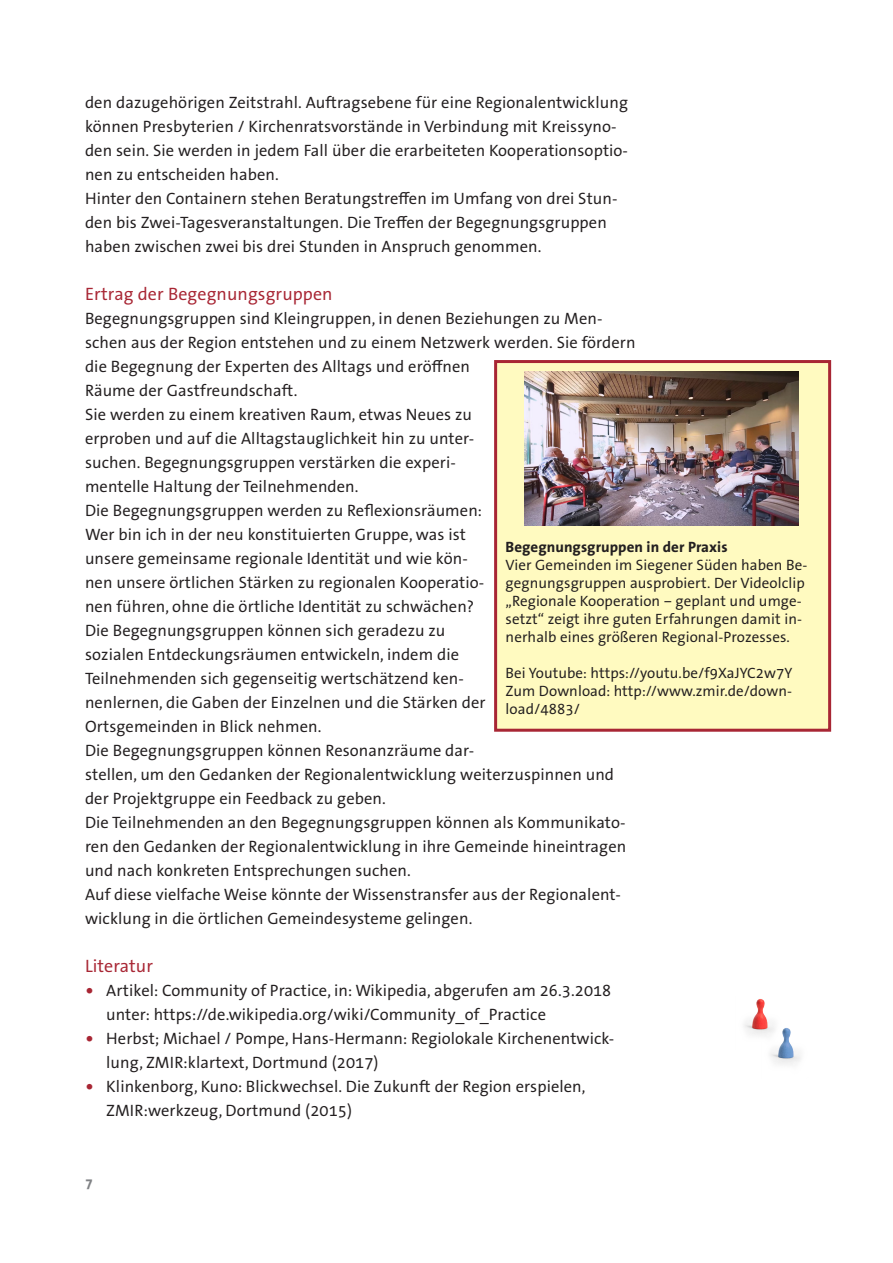
<style>
.page{position:relative;width:893px;height:1263px;background:#fff}
.page>*{position:absolute;margin:0;border:0;box-sizing:border-box;transform-origin:0 0}
.t1{font:18px "The Sans Office";letter-spacing:.005em;color:#a82634}
.t2{font:16.5px/24px "The Sans Office";letter-spacing:.005em;color:#231f20}
.t3{font:15px/18px "The Sans Office";letter-spacing:.005em;color:#231f20}
.t4{font:700 15px "The Sans Office";letter-spacing:.005em;color:#231f20}
.t5{font:700 14.25px "The Sans Office";color:#808285}
.s1{font-weight:700;font-size:18px;color:#a82634}
</style>
<div class="page">
<img style="left:744px;top:999px;width:29px;height:36px">
<img style="left:761px;top:1025px;width:40px;height:40px">
<div style="left:496px;top:362px;width:334px;height:368px;background:#fffac0"></div>
<div style="left:494px;top:360px;width:337px;height:372px;border:3px solid #a82634"></div>
<img style="left:524px;top:372px;width:275px;height:154px">
<p class="t2" style="left:85px;top:90px;width:544px">den dazugehörigen Zeitstrahl. Auftragsebene für eine Regionalentwicklung können Presbyterien / Kirchenratsvorstände in Verbindung mit Kreissyno&shy;den sein. Sie werden in jedem Fall über die erarbeiteten Kooperationsoptio&shy;nen zu entscheiden haben.<br>Hinter den Containern stehen Beratungstreffen im Umfang von drei Stun&shy;den bis Zwei-Tagesveranstaltungen. Die Treffen der Begegnungsgruppen haben zwischen zwei bis drei Stunden in Anspruch genommen.</p>
<p class="t1" style="left:85px;top:282px;width:249px">Ertrag der Begegnungsgruppen</p>
<p class="t2" style="left:85px;top:306px;width:552px">Begegnungsgruppen sind Kleingruppen, in denen Beziehungen zu Men&shy;schen aus der Region entstehen und zu einem Netzwerk werden. Sie fördern die Begegnung der Experten des Alltags und eröffnen<br>Räume der Gastfreundschaft.<br>Sie werden zu einem kreativen Raum, etwas Neues zu<br>erproben und auf die Alltagstauglichkeit hin zu unter-<br>suchen. Begegnungsgruppen verstärken die experi-<br>mentelle Haltung der Teilnehmenden.<br>Die Begegnungsgruppen werden zu Reflexionsräumen:<br>Wer bin ich in der neu konstituierten Gruppe, was ist<br>unsere gemeinsame regionale Identität und wie kön-<br>nen unsere örtlichen Stärken zu regionalen Kooperatio-<br>nen führen, ohne die örtliche Identität zu schwächen?<br>Die Begegnungsgruppen können sich geradezu zu<br>sozialen Entdeckungsräumen entwickeln, indem die<br>Teilnehmenden sich gegenseitig wertschätzend ken-<br>nenlernen, die Gaben der Einzelnen und die Stärken der<br>Ortsgemeinden in Blick nehmen.<br>Die Begegnungsgruppen können Resonanzräume dar-<br>stellen, um den Gedanken der Regionalentwicklung weiterzuspinnen und der Projektgruppe ein Feedback zu geben.<br>Die Teilnehmenden an den Begegnungsgruppen können als Kommunikato&shy;ren den Gedanken der Regionalentwicklung in ihre Gemeinde hineintragen und nach konkreten Entsprechungen suchen.<br>Auf diese vielfache Weise könnte der Wissenstransfer aus der Regionalent&shy;wicklung in die örtlichen Gemeindesysteme gelingen.</p>
<p class="t1" style="left:85px;top:954px;width:69px">Literatur</p>
<p class="t2" style="left:106px;top:978px;width:507px;text-indent:-21px"><span class="s1">•</span> Artikel: Community of Practice, in: Wikipedia, abgerufen am 26.3.2018 unter: https://de.wikipedia.org/wiki/Community_of_Practice</p>
<p class="t2" style="left:106px;top:1026px;width:509px;text-indent:-21px"><span class="s1">•</span> Herbst; Michael / Pompe, Hans-Hermann: Regiolokale Kirchenentwick&shy;lung, ZMIR:klartext, Dortmund (2017)</p>
<p class="t2" style="left:106px;top:1074px;width:481px;text-indent:-21px"><span class="s1">•</span> Klinkenborg, Kuno: Blickwechsel. Die Zukunft der Region erspielen,<br>ZMIR:werkzeug, Dortmund (2015)</p>
<p class="t4" style="left:506px;top:537px;width:223px">Begegnungsgruppen in der Praxis</p>
<p class="t3" style="left:506px;top:555px;width:303px">Vier Gemeinden im Siegener Süden haben Be&shy;gegnungsgruppen ausprobiert. Der Videolclip „Regionale Kooperation – geplant und umge&shy;setzt“ zeigt ihre guten Erfahrungen damit in&shy;nerhalb eines größeren Regional-Prozesses.</p>
<p class="t3" style="left:506px;top:663px;width:288px;text-align:justify">Bei Youtube: https://youtu.be/f9XaJYC2w7Y Zum Download: http://www.zmir.de/down&shy;load/4883/</p>
<p class="t5" style="left:85px;top:1174px;width:9px">7</p>
</div>
